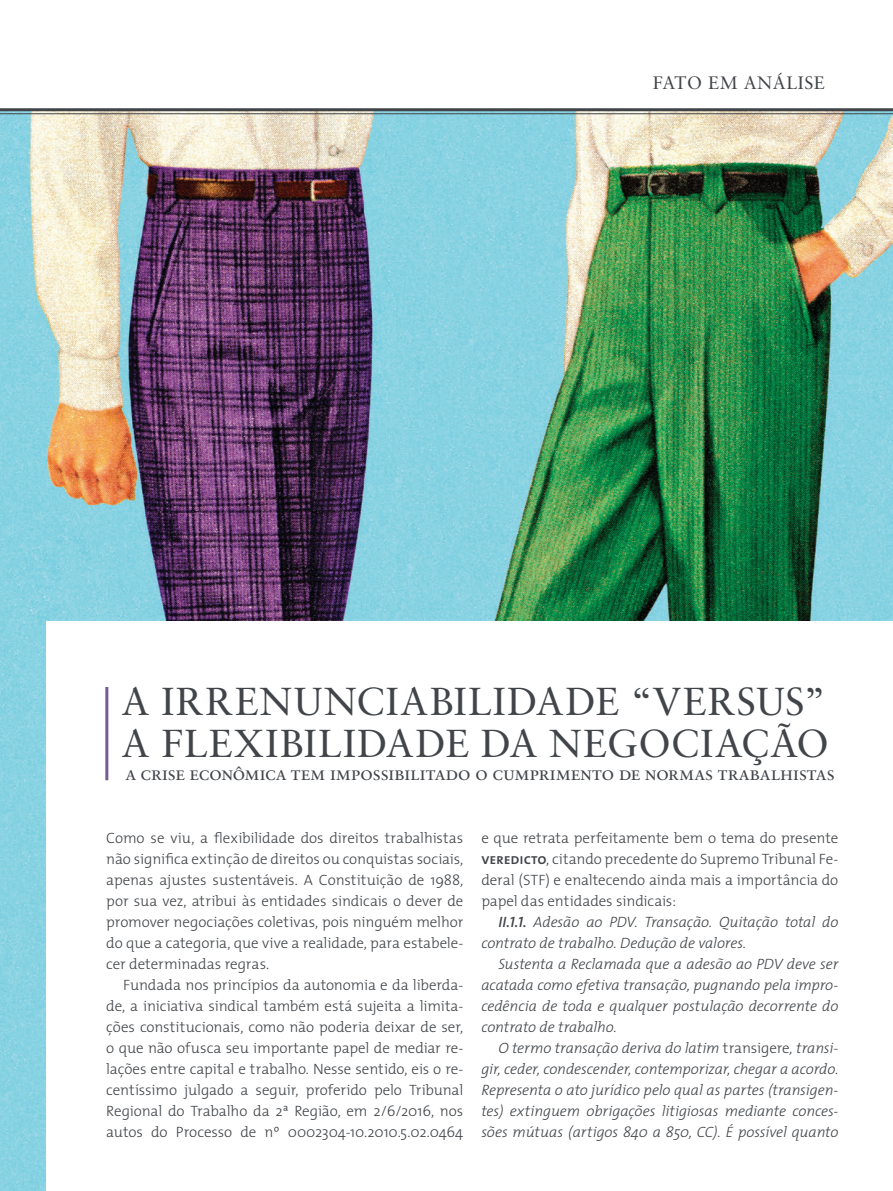
<style>
.page{position:relative;width:893px;height:1191px;background:#fff}
.page>*{position:absolute;margin:0;border:0;box-sizing:border-box;transform-origin:0 0}
.t1{font:39px/42px "Sabon Roman SC";letter-spacing:.025em;color:#414549}
.t2{font:19.5px "Sabon Roman SC";letter-spacing:-.015em;color:#414549}
.t3{font:18px "Sabon";letter-spacing:.03em;color:#414549}
.Texto_Capa{font:300 15px/21px "The Mix";letter-spacing:-.005em;color:#414549;text-align:justify}
.Texto_Capa-2{font:italic 300 15px/21px "The Mix";letter-spacing:-.01em;color:#414549;text-align:justify}
.s1{font-family:"The Mix Semi Bold Caps";font-weight:400}
.s2{font-style:normal}
</style>
<div class="page">
<img style="left:0;top:111px;width:893px;height:1080px">
<hr style="left:0;top:108px;width:893px;height:3px;background:#414549">
<hr style="left:0;top:113px;width:893px;height:1px;background:#414549">
<div style="left:47px;top:621px;width:846px;height:570px;background:#fff"></div>
<hr style="left:105px;top:687px;width:3px;height:93px;background:#765c91">
<p class="t3" style="left:653px;top:72px;width:174px">FATO EM ANÁLISE</p>
<p class="t1" style="left:122px;top:680px;width:709px">A IRRENUNCIABILIDADE “VERSUS”<br>A FLEXIBILIDADE DA NEGOCIAÇÃO</p>
<p class="t2" style="left:125px;top:762px;width:711px">a crise econômica tem impossibilitado o cumprimento de normas trabalhistas</p>
<p class="Texto_Capa" style="left:106px;top:827px;width:359px">Como se viu, a flexibilidade dos direitos trabalhistas não significa extinção de direitos ou conquistas sociais, apenas ajustes sustentáveis. A Constituição de 1988, por sua vez, atribui às entidades sindicais o dever de promover negociações coletivas, pois ninguém melhor do que a categoria, que vive a realidade, para estabele&shy;cer determinadas regras.</p>
<p class="Texto_Capa" style="left:106px;top:974px;width:359px;text-indent:17px">Fundada nos princípios da autonomia e da liberda&shy;de, a iniciativa sindical também está sujeita a limita&shy;ções constitucionais, como não poderia deixar de ser, o que não ofusca seu importante papel de mediar re&shy;lações entre capital e trabalho. Nesse sentido, eis o re&shy;centíssimo julgado a seguir, proferido pelo Tribunal Regional do Trabalho da 2ª Região, em 2/6/2016, nos autos do Processo de nº 0002304-10.2010.5.02.0464</p>
<p class="Texto_Capa" style="left:481px;top:827px;width:359px">e que retrata perfeitamente bem o tema do presente <span class="s1">veredicto</span>, citando precedente do Supremo Tribunal Fe&shy;deral (STF) e enaltecendo ainda mais a importância do papel das entidades sindicais:</p>
<p class="Texto_Capa-2" style="left:481px;top:911px;width:358px;text-indent:17px"><span class="s1">II.1.1.</span> Adesão ao PDV. Transação. Quitação total do contrato de trabalho. Dedução de valores.</p>
<p class="Texto_Capa-2" style="left:481px;top:953px;width:359px;text-indent:17px">Sustenta a Reclamada que a adesão ao PDV deve ser acatada como efetiva transação, pugnando pela impro&shy;cedência de toda e qualquer postulação decorrente do contrato de trabalho.</p>
<p class="Texto_Capa-2" style="left:481px;top:1037px;width:359px;text-indent:17px">O termo transação deriva do latim <span class="s2">transigere</span>, transi&shy;gir, ceder, condescender, contemporizar, chegar a acordo.<br>Representa o ato jurídico pelo qual as partes (transigen&shy;tes) extinguem obrigações litigiosas mediante conces&shy;sões mútuas (artigos 840 a 850, CC). É possível quanto</p>
</div>
